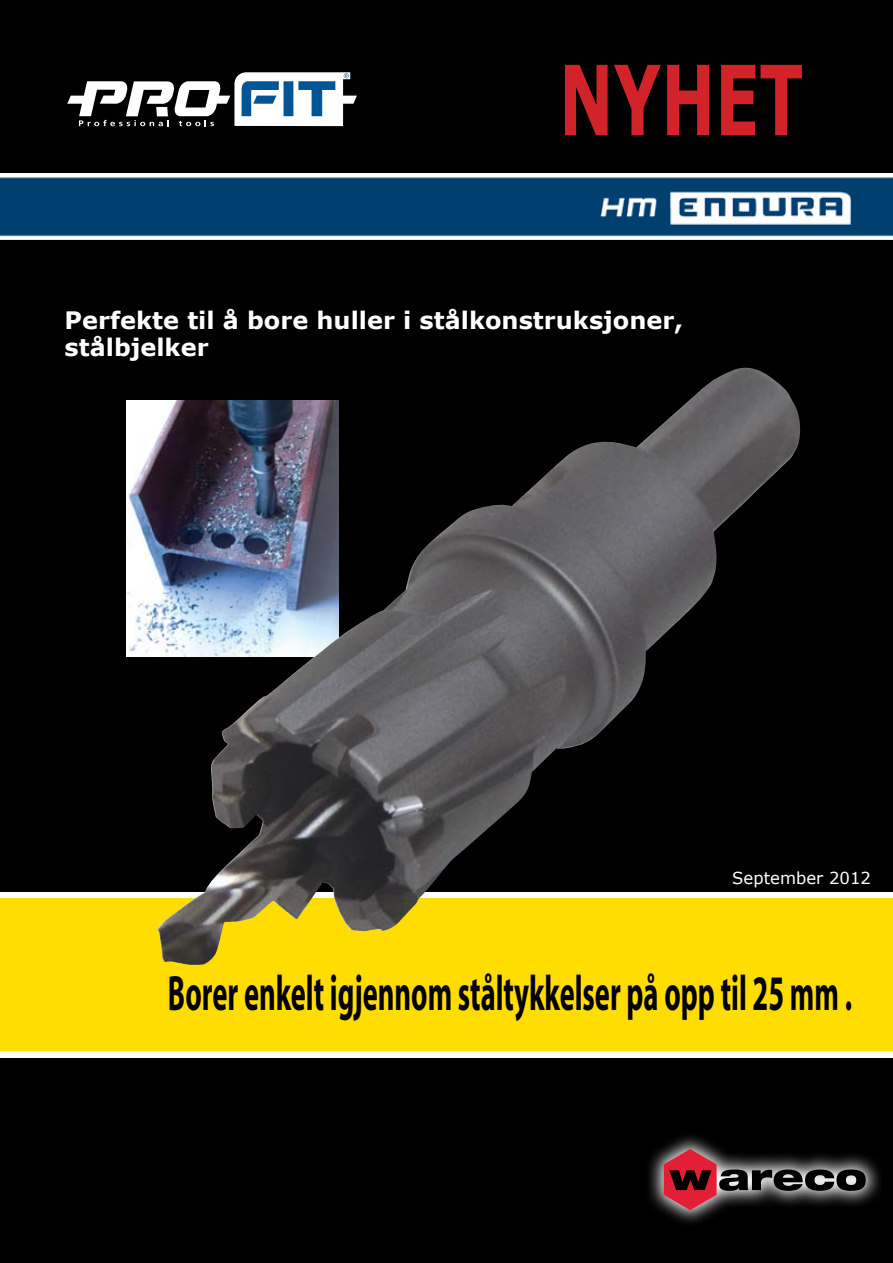
<style>
.page{position:relative;width:893px;height:1263px;background:#fff}
.page>*{position:absolute;margin:0;border:0;box-sizing:border-box;transform-origin:0 0}
.t1{font:700 96.75px "Verdana";color:#d2232a;scale:.67 1}
.t2{font:700 49.8px "Myriad";color:#000;scale:.57 1}
.t3{font:700 24px/27px "Verdana";color:#fff}
.t4{font:16.5px "Verdana";color:#fff}
</style>
<div class="page">
<div style="left:0;top:0;width:893px;height:174px;background:#000"></div>
<svg style="left:67px;top:72px;width:290px;height:54px"></svg>
<img style="left:0;top:173px;width:893px;height:67px">
<div style="left:0;top:240px;width:893px;height:651px;background:#000"></div>
<div style="left:0;top:898px;width:893px;height:160px;background:#fd0"></div>
<div style="left:0;top:1059px;width:893px;height:204px;background:#000"></div>
<svg style="left:649px;top:1136px;width:231px;height:87px"></svg>
<svg style="left:664px;top:1149px;width:202px;height:61px"></svg>
<div style="left:0;top:1051px;width:893px;height:7px;background:#fff"></div>
<img style="left:126px;top:401px;width:31px;height:255px">
<img style="left:157px;top:368px;width:643px;height:597px">
<h1 class="t1" style="left:559px;top:38px;width:366px">NYHET</h1>
<p class="t3" style="left:65px;top:306px;width:620px">Perfekte til å bore huller i stålkonstruksjoner, stålbjelker</p>
<p class="t4" style="left:732px;top:867px;width:140px">September 2012</p>
<h2 class="t2" style="left:168px;top:967px;width:1202px">Borer enkelt igjennom ståltykkelser på opp til 25 mm .</h2>
</div>
